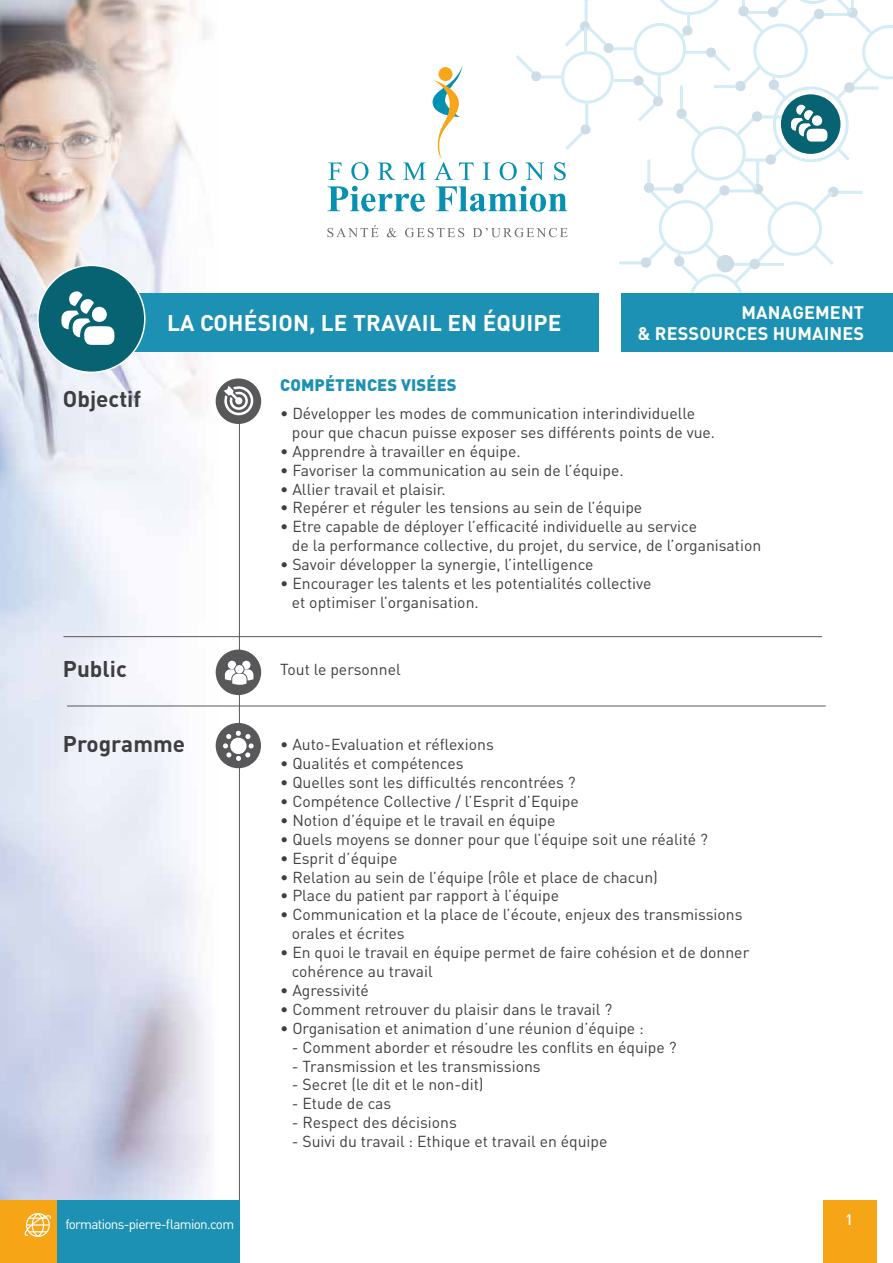
<style>
.page{position:relative;width:893px;height:1263px;background:#fff}
.page>*{position:absolute;margin:0;border:0;box-sizing:border-box;transform-origin:0 0}
.t1{font:700 22.5px "DIN Pro";letter-spacing:.01em;color:#fff}
.t2{font:700 22.5px "DIN Pro";color:#3e3d40}
.t3{font:700 18px/21.6px "DIN Pro";letter-spacing:.01em;color:#fff;text-align:right}
.t4{font:900 16.5px "DIN Pro";letter-spacing:.01em;color:#1d91b3}
.t5{font:15.75px/18.9px "DIN Pro";color:#3e3d40}
.t6{font:500 15px "DIN Pro";color:#fff}
.t7{font:13.5px "DIN Pro";letter-spacing:-.05em;color:#fff}
</style>
<div class="page">
<img style="left:0;top:0;width:249px;height:1200px">
<hr style="left:239px;top:401px;width:1px;height:862px;background:#58585a">
<div style="left:216px;top:378px;width:45px;height:46px;background:#58585a;border-radius:50%"></div>
<svg style="left:223px;top:385px;width:32px;height:31px"></svg>
<div style="left:216px;top:649px;width:45px;height:46px;background:#58585a;border-radius:50%"></div>
<svg style="left:225px;top:661px;width:28px;height:24px"></svg>
<div style="left:112px;top:293px;width:486px;height:58px;background:#1d91b3"></div>
<div style="left:38px;top:265px;width:107px;height:107px;background:#076371;border-radius:50%"></div>
<div style="left:37px;top:265px;width:109px;height:108px;border:2px solid #fff;border-radius:50%"></div>
<hr style="left:63px;top:636px;width:759px;height:1px;background:#58585a">
<hr style="left:67px;top:706px;width:759px;height:1px;background:#58585a">
<div style="left:216px;top:723px;width:45px;height:45px;background:#58585a;border-radius:50%"></div>
<svg style="left:223px;top:731px;width:31px;height:30px"></svg>
<svg style="left:61px;top:291px;width:53px;height:54px"></svg>
<svg style="left:327px;top:0;width:566px;height:341px"></svg>
<div style="left:621px;top:293px;width:272px;height:59px;background:#1d91b3"></div>
<div style="left:0;top:1200px;width:240px;height:63px;background:#f6a517"></div>
<div style="left:57px;top:1200px;width:183px;height:63px;background:#1d91b3"></div>
<div style="left:824px;top:1200px;width:53px;height:63px;background:#f6a517"></div>
<svg style="left:24px;top:1213px;width:27px;height:24px"></svg>
<h1 class="t2" style="left:63px;top:383px;width:80px">Objectif</h1>
<h1 class="t2" style="left:63px;top:654px;width:65px">Public</h1>
<h1 class="t1" style="left:167px;top:307px;width:396px">LA COHÉSION, LE TRAVAIL EN ÉQUIPE</h1>
<p class="t3" style="left:638px;top:301px;width:228px">MANAGEMENT<br>&amp; RESSOURCES HUMAINES</p>
<p class="t4" style="left:280px;top:374px;width:178px">COMPÉTENCES VISÉES</p>
<p class="t5" style="left:292px;top:403px;width:425px;text-indent:-12px">• Développer les modes de communication interindividuelle pour que chacun puisse exposer ses différents points de vue.</p>
<p class="t5" style="left:280px;top:441px;width:242px">• Apprendre à travailler en équipe.</p>
<p class="t5" style="left:280px;top:460px;width:345px">• Favoriser la communication au sein de l’équipe.</p>
<p class="t5" style="left:280px;top:479px;width:167px">• Allier travail et plaisir.</p>
<p class="t5" style="left:280px;top:498px;width:364px">• Repérer et réguler les tensions au sein de l’équipe</p>
<p class="t5" style="left:292px;top:517px;width:471px;text-indent:-12px">• Etre capable de déployer l’efficacité individuelle au service<br>de la performance collective, du projet, du service, de l’organisation</p>
<p class="t5" style="left:280px;top:554px;width:315px">• Savoir développer la synergie, l’intelligence</p>
<p class="t5" style="left:292px;top:573px;width:361px;text-indent:-12px">• Encourager les talents et les potentialités collective et optimiser l’organisation.</p>
<p class="t5" style="left:280px;top:659px;width:122px">Tout le personnel</p>
<h1 class="t2" style="left:63px;top:728px;width:124px">Programme</h1>
<p class="t5" style="left:280px;top:734px;width:215px">• Auto-Evaluation et réflexions</p>
<p class="t5" style="left:280px;top:753px;width:185px">• Qualités et compétences</p>
<p class="t5" style="left:280px;top:772px;width:297px">• Quelles sont les difficultés rencontrées ?</p>
<p class="t5" style="left:280px;top:791px;width:300px">• Compétence Collective / l’Esprit d’Equipe</p>
<p class="t5" style="left:280px;top:810px;width:277px">• Notion d’équipe et le travail en équipe</p>
<p class="t5" style="left:280px;top:829px;width:429px">• Quels moyens se donner pour que l’équipe soit une réalité ?</p>
<p class="t5" style="left:280px;top:848px;width:119px">• Esprit d’équipe</p>
<p class="t5" style="left:280px;top:867px;width:379px">• Relation au sein de l’équipe (rôle et place de chacun)</p>
<p class="t5" style="left:280px;top:886px;width:280px">• Place du patient par rapport à l’équipe</p>
<p class="t5" style="left:292px;top:904px;width:452px;text-indent:-12px">• Communication et la place de l’écoute, enjeux des transmissions orales et écrites</p>
<p class="t5" style="left:292px;top:942px;width:459px;text-indent:-12px">• En quoi le travail en équipe permet de faire cohésion et de donner cohérence au travail</p>
<p class="t5" style="left:280px;top:980px;width:90px">• Agressivité</p>
<p class="t5" style="left:280px;top:999px;width:334px">• Comment retrouver du plaisir dans le travail ?</p>
<p class="t5" style="left:280px;top:1018px;width:365px">• Organisation et animation d’une réunion d’équipe :</p>
<p class="t5" style="left:292px;top:1037px;width:386px">- Comment aborder et résoudre les conflits en équipe ?</p>
<p class="t5" style="left:292px;top:1056px;width:250px">- Transmission et les transmissions</p>
<p class="t5" style="left:292px;top:1075px;width:193px">- Secret (le dit et le non-dit)</p>
<p class="t5" style="left:292px;top:1093px;width:101px">- Etude de cas</p>
<p class="t5" style="left:292px;top:1112px;width:167px">- Respect des décisions</p>
<p class="t5" style="left:292px;top:1131px;width:317px">- Suivi du travail : Ethique et travail en équipe</p>
<p class="t7" style="left:65px;top:1214px;width:170px">formations-pierre-flamion.com</p>
<p class="t6" style="left:845px;top:1209px;width:9px">1</p>
</div>
